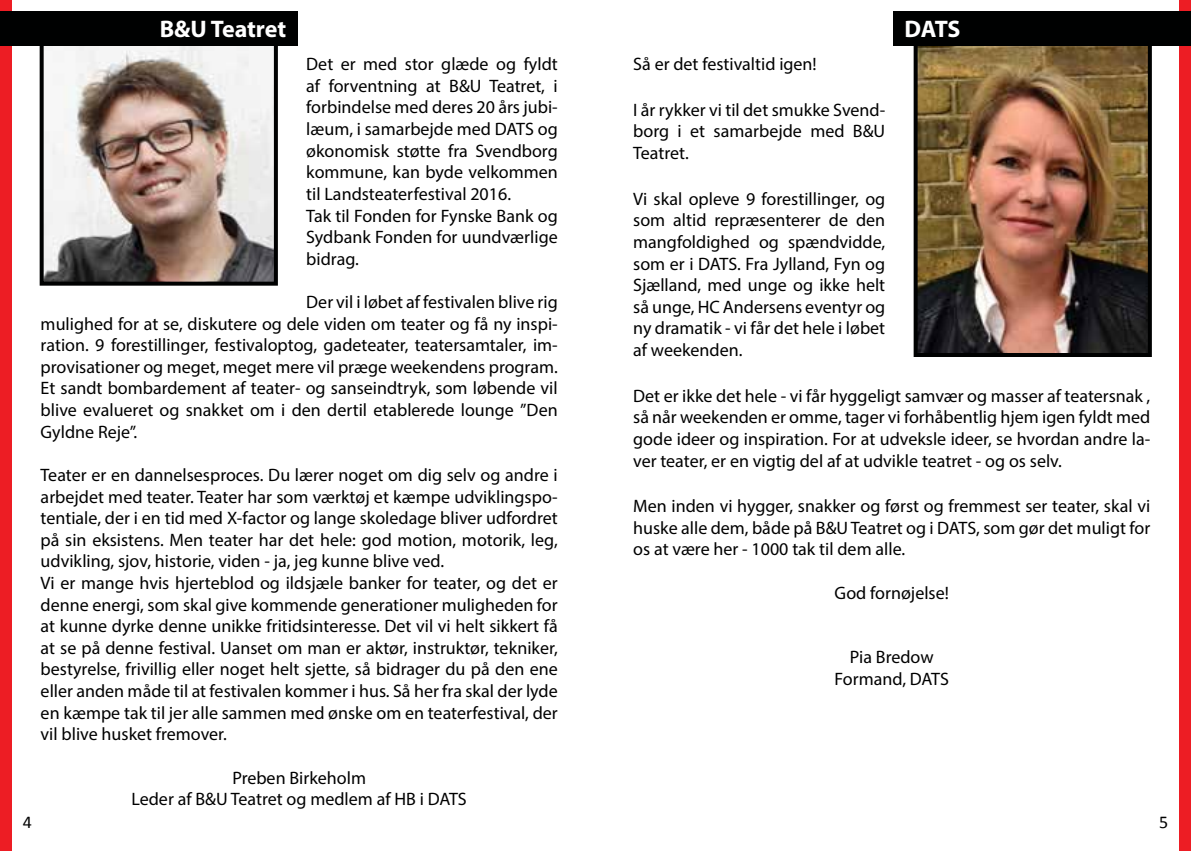
<style>
.page{position:relative;width:1191px;height:851px;background:#fff}
.page>*{position:absolute;margin:0;border:0;box-sizing:border-box;transform-origin:0 0}
.t1{font:700 24px "Myriad Pro";letter-spacing:-.01em;color:#fff}
.t2{font:18px/21.6px "Myriad Pro";color:#000;text-align:justify}
.t3{font:18px "Calibri";color:#000}
</style>
<div class="page">
<img style="left:918px;top:46px;width:228px;height:306px">
<div style="left:913px;top:41px;width:238px;height:316px;border:4px solid #000101"></div>
<img style="left:45px;top:45px;width:228px;height:235px">
<div style="left:40px;top:40px;width:238px;height:245px;border:4px solid #000101"></div>
<div style="left:1179px;top:0;width:12px;height:850px;background:#ed1d24"></div>
<div style="left:0;top:0;width:11px;height:850px;background:#ed1d24"></div>
<div style="left:893px;top:11px;width:298px;height:34px;background:#000101"></div>
<div style="left:0;top:11px;width:298px;height:34px;background:#000101"></div>
<h1 class="t1" style="left:160px;top:14px;width:128px">B&amp;U Teatret</h1>
<h1 class="t1" style="left:904px;top:14px;width:57px">DATS</h1>
<p class="t2" style="left:306px;top:53px;width:253px;text-align:left">Det er med stor glæde og fyldt af forventning at B&amp;U Teatret, i forbindelse med deres 20 års jubi&shy;læum, i samarbejde med DATS og økonomisk støtte fra Svendborg kommune, kan byde velkommen til Landsteaterfestival 2016.<br>Tak til Fonden for Fynske Bank og<br>Sydbank Fonden for uundværlige bidrag.</p>
<p class="t2" style="left:41px;top:291px;width:518px;text-indent:266px">Der vil i løbet af festivalen blive rig mulighed for at se, diskutere og dele viden om teater og få ny inspi&shy;ration. 9 forestillinger, festivaloptog, gadeteater, teatersamtaler, im&shy;provisationer og meget, meget mere vil præge weekendens program.<br>Et sandt bombardement af teater- og sanseindtryk, som løbende vil blive evalueret og snakket om i den dertil etablerede lounge ”Den Gyldne Reje”.</p>
<p class="t2" style="left:41px;top:463px;width:518px;text-align:left">Teater er en dannelsesproces. Du lærer noget om dig selv og andre i arbejdet med teater. Teater har som værktøj et kæmpe udviklingspo&shy;tentiale, der i en tid med X-factor og lange skoledage bliver udfordret på sin eksistens. Men teater har det hele: god motion, motorik, leg, udvikling, sjov, historie, viden - ja, jeg kunne blive ved.<br>Vi er mange hvis hjerteblod og ildsjæle banker for teater, og det er denne energi, som skal give kommende generationer muligheden for at kunne dyrke denne unikke fritidsinteresse. Det vil vi helt sikkert få at se på denne festival. Uanset om man er aktør, instruktør, tekniker, bestyrelse, frivillig eller noget helt sjette, så bidrager du på den ene eller anden måde til at festivalen kommer i hus. Så her fra skal der lyde en kæmpe tak til jer alle sammen med ønske om en teaterfestival, der vil blive husket fremover.</p>
<p class="t2" style="left:132px;top:766px;width:337px;text-align:center">Preben Birkeholm<br>Leder af B&amp;U Teatret og medlem af HB i DATS</p>
<p class="t2" style="left:633px;top:53px;width:185px">Så er det festivaltid igen!</p>
<p class="t2" style="left:633px;top:99px;width:253px">I år rykker vi til det smukke Svend&shy;borg i et samarbejde med B&amp;U Teatret.</p>
<p class="t2" style="left:633px;top:187px;width:253px">Vi skal opleve 9 forestillinger, og som altid repræsenterer de den mangfoldighed og spændvidde, som er i DATS. Fra Jylland, Fyn og Sjælland, med unge og ikke helt så unge, HC Andersens eventyr og ny dramatik - vi får det hele i løbet af weekenden.</p>
<p class="t2" style="left:633px;top:384px;width:518px">Det er ikke det hele - vi får hyggeligt samvær og masser af teatersnak , så når weekenden er omme, tager vi forhåbentlig hjem igen fyldt med gode ideer og inspiration. For at udveksle ideer, se hvordan andre la&shy;ver teater, er en vigtig del af at udvikle teatret - og os selv.</p>
<p class="t2" style="left:633px;top:495px;width:518px">Men inden vi hygger, snakker og først og fremmest ser teater, skal vi huske alle dem, både på B&amp;U Teatret og i DATS, som gør det muligt for os at være her - 1000 tak til dem alle.</p>
<p class="t2" style="left:834px;top:581px;width:116px">God fornøjelse!</p>
<p class="t2" style="left:834px;top:646px;width:116px;text-align:center">Pia Bredow<br>Formand, DATS</p>
<p class="t3" style="left:23px;top:810px;width:11px">4</p>
<p class="t3" style="left:1159px;top:810px;width:11px">5</p>
</div>
